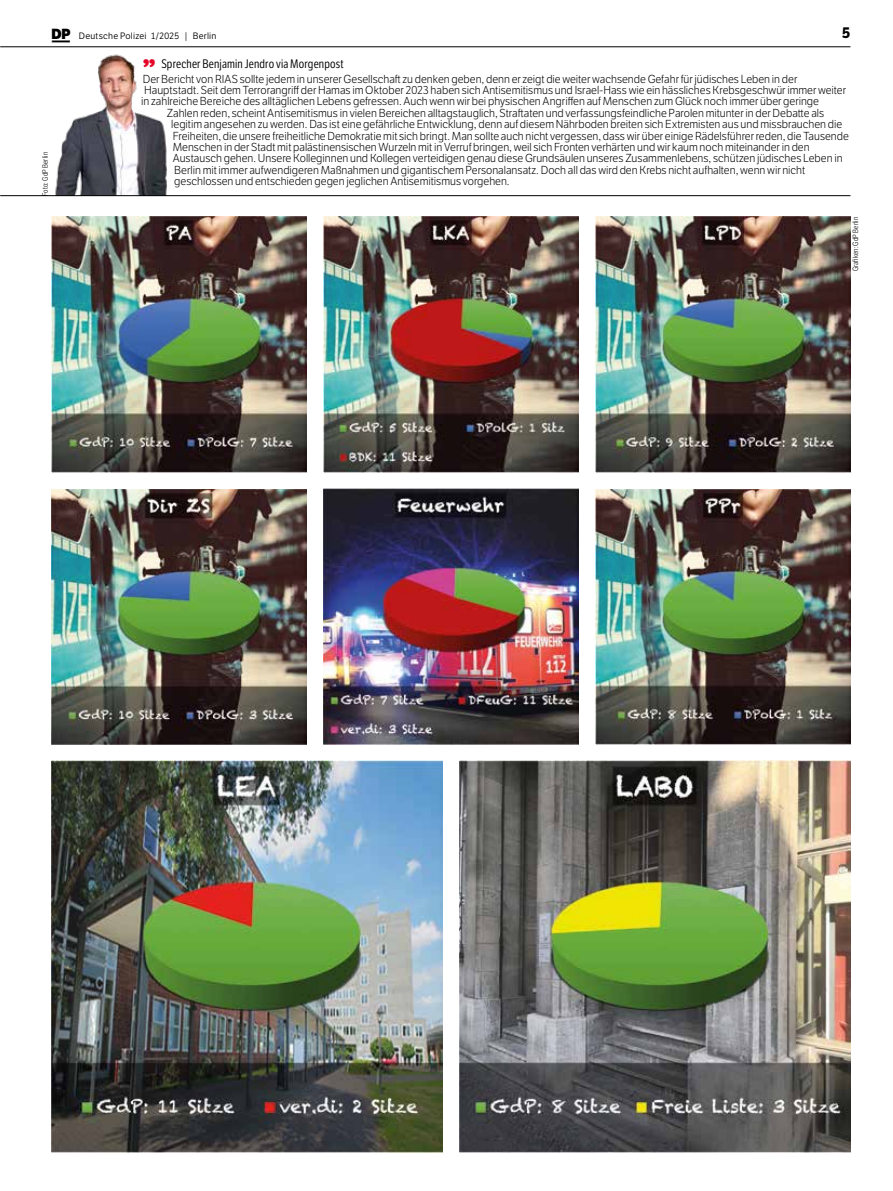
<style>
.page{position:relative;width:893px;height:1191px;background:#fff}
.page>*{position:absolute;margin:0;border:0;box-sizing:border-box;transform-origin:0 0}
.t1{font:28.2px "LFT Etica XB";color:#e40428}
.t2{font:700 15px "LFT Etica";color:#000}
.t3{font:12px "LFT Etica Condensed";letter-spacing:.015em;color:#000}
.t4{font:11.25px "LFT Etica Lt";color:#000}
.t5{font:9px "LFT Etica Bk";letter-spacing:.025em;color:#000}
.t6{font:300 7.5px "LFT Etica Condensed";letter-spacing:.025em;color:#000}
.s1{font-family:"LFT Etica XB";font-size:14.25px}
.s2{font-size:9.3px}
</style>
<div class="page">
<hr style="left:0;top:47px;width:850px;height:1px;background:#000">
<svg style="left:52px;top:40px;width:18px;height:2px"></svg>
<img style="left:55px;top:54px;width:112px;height:141px">
<hr style="left:0;top:195px;width:850px;height:1px;background:#000">
<img style="left:51px;top:489px;width:255px;height:255px">
<img style="left:323px;top:488px;width:255px;height:256px">
<img style="left:459px;top:760px;width:391px;height:392px">
<img style="left:51px;top:760px;width:391px;height:392px">
<img style="left:323px;top:217px;width:255px;height:255px">
<img style="left:595px;top:217px;width:255px;height:255px">
<img style="left:51px;top:217px;width:255px;height:255px">
<img style="left:595px;top:489px;width:255px;height:255px">
<p class="t5" style="left:52px;top:31px;width:166px"><span class="s1">DP</span> Deutsche Polizei 1/2025 <span class="s2">|</span> Berlin</p>
<h2 class="t2" style="left:842px;top:23px;width:10px">5</h2>
<p class="t6" style="left:41px;top:196px;width:45px;rotate:-90deg">Foto: GdP Berlin</p>
<p class="t3" style="left:161px;top:56px;width:184px">Sprecher Benjamin Jendro via Morgenpost</p>
<h1 class="t1" style="left:143px;top:35px;width:14px">„</h1>
<p class="t4" style="left:143px;top:72px;width:656px">Der Bericht von RIAS sollte jedem in unserer Gesellschaft zu denken geben, denn er zeigt die weiter wachsende Gefahr für jüdisches Leben in der</p>
<p class="t4" style="left:144px;top:84px;width:703px">Hauptstadt. Seit dem Terrorangriff der Hamas im Oktober 2023 haben sich Antisemitismus und Israel-Hass wie ein hässliches Krebsgeschwür immer weiter</p>
<p class="t4" style="left:141px;top:95px;width:679px">in zahlreiche Bereiche des alltäglichen Lebens gefressen. Auch wenn wir bei physischen Angriffen auf Menschen zum Glück noch immer über geringe</p>
<p class="t4" style="left:167px;top:106px;width:659px">Zahlen reden, scheint Antisemitismus in vielen Bereichen alltagstauglich, Straftaten und verfassungsfeindliche Parolen mitunter in der Debatte als</p>
<p class="t4" style="left:171px;top:118px;width:672px">legitim angesehen zu werden. Das ist eine gefährliche Entwicklung, denn auf diesem Nährboden breiten sich Extremisten aus und missbrauchen die</p>
<p class="t4" style="left:173px;top:129px;width:678px">Freiheiten, die unsere freiheitliche Demokratie mit sich bringt. Man sollte auch nicht vergessen, dass wir über einige Rädelsführer reden, die Tausende</p>
<p class="t4" style="left:173px;top:140px;width:638px">Menschen in der Stadt mit palästinensischen Wurzeln mit in Verruf bringen, weil sich Fronten verhärten und wir kaum noch miteinander in den</p>
<p class="t4" style="left:173px;top:152px;width:671px">Austausch gehen. Unsere Kolleginnen und Kollegen verteidigen genau diese Grundsäulen unseres Zusammenlebens, schützen jüdisches Leben in</p>
<p class="t4" style="left:174px;top:163px;width:632px">Berlin mit immer aufwendigeren Maßnahmen und gigantischem Personalansatz. Doch all das wird den Krebs nicht aufhalten, wenn wir nicht</p>
<p class="t4" style="left:174px;top:175px;width:337px">geschlossen und entschieden gegen jeglichen Antisemitismus vorgehen.</p>
<p class="t6" style="left:851px;top:271px;width:56px;rotate:-90deg">Grafiken: GdP Berlin</p>
</div>
